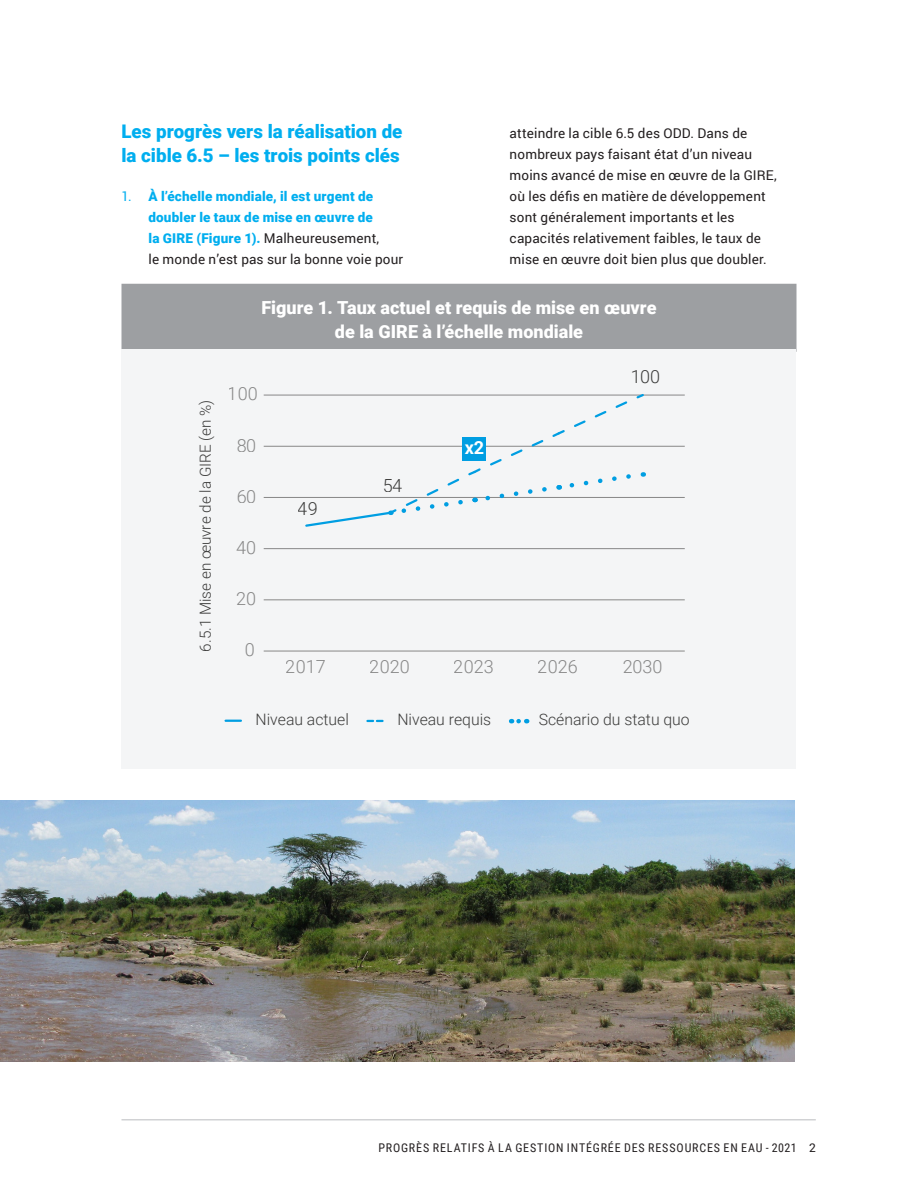
<style>
.page{position:relative;width:918px;height:1188px;background:#fff}
.page>*{position:absolute;margin:0;border:0;box-sizing:border-box;transform-origin:0 0}
.t1{font:900 18.75px/24px "Roboto";color:#00aeef}
.CHART_TABLE_H1{font:900 18px/24px "Roboto";color:#fff;text-align:center}
.t2{font:300 18px "Roboto";color:#878787}
.t3{font:300 18px "Roboto";color:#3c3c3b}
.t4{font:700 18px "Roboto";color:#fff}
.t5{font:300 15.75px "Roboto";color:#3c3c3b}
.t6{font:300 15.3px "Roboto";color:#3c3c3b}
.t7{font:13.5px/21px "Roboto";letter-spacing:.01em;color:#231f20}
.t8{font:900 13.5px/21px "Roboto";letter-spacing:.01em;color:#00aeef}
.t9{font:12px "Roboto Condensed";letter-spacing:.07em;color:#231f20}
.s1{font-weight:400}
.s2{font-weight:400;color:#231f20}
.s3{font-family:"Roboto"}
</style>
<div class="page">
<hr style="left:122px;top:1119px;width:694px;height:1px;background:#d1d2d4">
<div style="left:122px;top:284px;width:674px;height:68px;background:#9d9fa2"></div>
<div style="left:122px;top:350px;width:674px;height:419px;background:#f4f5f6"></div>
<hr style="left:264px;top:651px;width:421px;height:1px;background:#878787">
<hr style="left:264px;top:600px;width:421px;height:1px;background:#878787">
<hr style="left:264px;top:548px;width:421px;height:1px;background:#878787">
<hr style="left:264px;top:497px;width:421px;height:1px;background:#878787">
<hr style="left:264px;top:446px;width:421px;height:1px;background:#878787">
<hr style="left:264px;top:395px;width:421px;height:1px;background:#878787">
<svg style="left:304px;top:394px;width:342px;height:133px"></svg>
<div style="left:463px;top:437px;width:23px;height:24px;background:#009ee2"></div>
<svg style="left:226px;top:720px;width:15px;height:2px"></svg>
<svg style="left:367px;top:720px;width:16px;height:2px"></svg>
<svg style="left:519px;top:719px;width:8px;height:4px"></svg>
<img style="left:0;top:800px;width:795px;height:261px">
<h2 class="t1" style="left:122px;top:119px;width:282px">Les progrès vers la réalisation de la cible 6.5 – les trois points clés</h2>
<p class="t8" style="left:148px;top:185px;width:256px;text-indent:-27px"><span class="s1">1.</span> À l’échelle mondiale, il est urgent de doubler le taux de mise en œuvre de<br>la GIRE (Figure 1). <span class="s2">Malheureusement,<br>le monde n’est pas sur la bonne voie pour</span></p>
<p class="t7" style="left:510px;top:122px;width:269px">atteindre la cible 6.5 des ODD. Dans de nombreux pays faisant état d’un niveau moins avancé de mise en œuvre de la GIRE, où les défis en matière de développement sont généralement importants et les capacités relativement faibles, le taux de mise en œuvre doit bien plus que doubler.</p>
<p class="CHART_TABLE_H1" style="left:261px;top:294px;width:397px">Figure 1. Taux actuel et requis de mise en œuvre de la GIRE à l’échelle mondiale</p>
<p class="t6" style="left:195px;top:652px;width:253px;rotate:-90deg">6.5.1 Mise en œuvre de la GIRE (en %)</p>
<h2 class="t2" style="left:228px;top:381px;width:31px">100</h2>
<h2 class="t2" style="left:236px;top:433px;width:21px">80</h2>
<h2 class="t2" style="left:236px;top:484px;width:21px">60</h2>
<h2 class="t2" style="left:236px;top:535px;width:21px">40</h2>
<h2 class="t2" style="left:236px;top:586px;width:21px">20</h2>
<h2 class="t2" style="left:244px;top:637px;width:11px">0</h2>
<h2 class="t3" style="left:298px;top:496px;width:21px">49</h2>
<h2 class="t3" style="left:382px;top:473px;width:21px">54</h2>
<h2 class="t4" style="left:465px;top:435px;width:21px">x2</h2>
<h2 class="t3" style="left:630px;top:364px;width:31px">100</h2>
<h2 class="t2" style="left:286px;top:654px;width:41px">2017</h2>
<h2 class="t2" style="left:370px;top:654px;width:41px">2020</h2>
<h2 class="t2" style="left:454px;top:654px;width:41px">2023</h2>
<h2 class="t2" style="left:538px;top:654px;width:41px">2026</h2>
<h2 class="t2" style="left:622px;top:654px;width:41px">2030</h2>
<p class="t5" style="left:256px;top:709px;width:95px">Niveau actuel</p>
<p class="t5" style="left:397px;top:709px;width:95px">Niveau requis</p>
<p class="t5" style="left:539px;top:709px;width:152px">Scénario du statu quo</p>
<p class="t9" style="left:378px;top:1139px;width:439px">PROGRÈS RELATIFS À LA GESTION INTÉGRÉE DES RESSOURCES EN EAU - 2021 <span class="s3">2</span></p>
</div>
